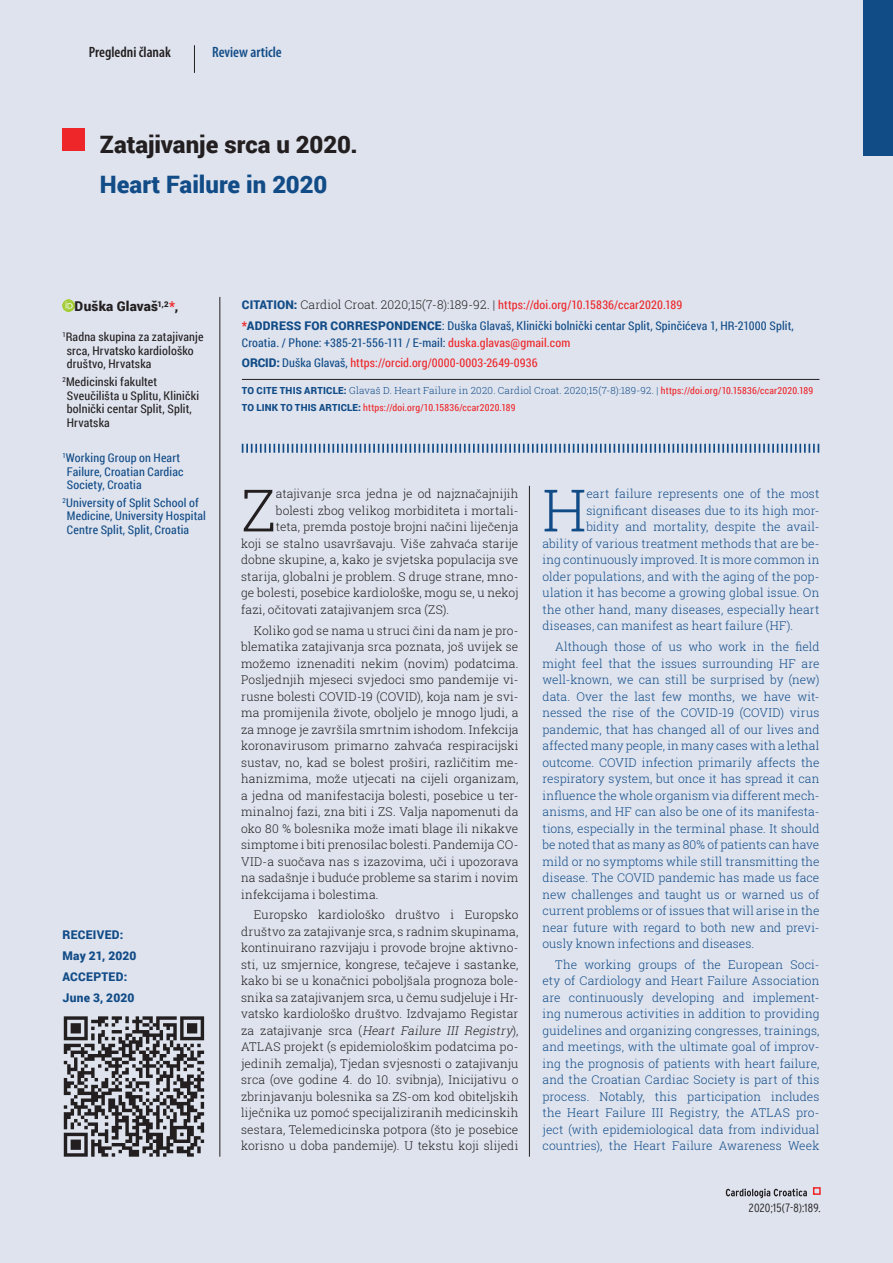
<style>
.page{position:relative;width:893px;height:1263px;background:#dee3ee}
.page>*{position:absolute;margin:0;border:0;box-sizing:border-box;transform-origin:0 0}
.t1{font:300 58.35px "Roboto Slab";color:#231f20}
.t2{font:300 58.35px "Roboto Slab";color:#124c87}
.t3{font:900 24px "Roboto";color:#231f20}
.t4{font:900 24px "Roboto";color:#124c87}
.t5{font:600 condensed 15px "Myriad Pro";color:#231f20}
.t6{font:600 condensed 15px "Myriad Pro";color:#124c87}
.t7{font:900 13.5px "Roboto";letter-spacing:.02em;color:#231f20}
.t8{font:300 12px/16.5px "Roboto Slab";letter-spacing:.01em;color:#231f20;text-align:justify}
.t9{font:300 12px/16.5px "Roboto Slab";letter-spacing:.01em;color:#124c87;text-align:justify}
.t10{font:12px/13.5px "Roboto Condensed";letter-spacing:.015em;color:#124c87}
.t11{font:12px/13.5px "Roboto Condensed";letter-spacing:.015em;color:#231f20}
.t12{font:12px "Roboto Condensed";letter-spacing:.01em;color:#ee2629}
.t13{font:900 12px/20.7px "Roboto";letter-spacing:.02em;color:#124c87}
.t14{font:300 condensed 12px "Interstate";letter-spacing:.015em;color:#231f20}
.t15{font:300 9.75px "Roboto Slab";letter-spacing:.025em;color:#124c87}
.t16{font:9.75px "Roboto Condensed";letter-spacing:.02em;color:#ee2629}
.s1{color:#ee2629}
.s2{font-family:"Roboto";font-weight:900;color:#124c87}
.s3{font-family:"Roboto Slab";font-weight:300;color:#231f20}
.s4{font-family:"Roboto";font-weight:900}
.s5{font-family:"Roboto"}
.s6{color:#124c87}
.s7{font-family:"Roboto Condensed";font-weight:400;color:#ee2629}
.s8{font-style:italic}
</style>
<div class="page">
<div style="left:863px;top:0;width:30px;height:155px;background:#124c87"></div>
<div style="left:62px;top:128px;width:23px;height:22px;background:#ee2629"></div>
<hr style="left:220px;top:297px;width:1px;height:860px;background:#231f20">
<svg style="left:63px;top:299px;width:12px;height:12px"></svg>
<hr style="left:242px;top:379px;width:577px;height:1px;background:#231f20">
<svg style="left:194px;top:45px;width:1px;height:28px"></svg>
<svg style="left:242px;top:444px;width:577px;height:9px"></svg>
<hr style="left:529px;top:486px;width:1px;height:671px;background:#231f20">
<svg style="left:726px;top:1188px;width:81px;height:10px"></svg>
<div style="left:813px;top:1187px;width:8px;height:8px;border:2px solid #ee2629"></div>
<svg style="left:64px;top:1016px;width:140px;height:141px"></svg>
<p class="t5" style="left:89px;top:44px;width:84px">Pregledni članak</p>
<p class="t6" style="left:212px;top:44px;width:71px">Review article</p>
<h2 class="t3" style="left:100px;top:127px;width:259px">ZATAJIVANJE SRCA U 2020.</h2>
<h2 class="t4" style="left:100px;top:167px;width:229px">HEART FAILURE IN 2020</h2>
<p class="t7" style="left:75px;top:297px;width:105px">DUŠKA GLAVAŠ<sup>1,2</sup><span class="s1">*</span>,</p>
<p class="t11" style="left:67px;top:330px;width:138px;text-indent:-4px"><sup>1</sup>Radna skupina za zatajivanje srca, Hrvatsko kardiološko društvo, Hrvatska</p>
<p class="t11" style="left:67px;top:375px;width:134px;text-indent:-4px"><sup>2</sup>Medicinski fakultet<br>Sveučilišta u Splitu, Klinički bolnički centar Split, Split,<br>Hrvatska</p>
<p class="t10" style="left:67px;top:451px;width:118px;text-indent:-4px"><sup>1</sup>Working Group on Heart<br>Failure, Croatian Cardiac<br>Society, Croatia</p>
<p class="t10" style="left:67px;top:495px;width:141px;text-indent:-4px"><sup>2</sup>University of Split School of<br>Medicine, University Hospital<br>Centre Split, Split, Croatia</p>
<p class="t13" style="left:63px;top:924px;width:75px">RECEIVED:<br>MAY 21, 2020<br>ACCEPTED:<br>JUNE 3, 2020</p>
<p class="t12" style="left:242px;top:297px;width:442px"><span class="s2">CITATION:</span> <span class="s3">Cardiol Croat. 2020;15(7-8):189-92. |</span> https://doi.org/10.15836/ccar2020.189</p>
<p class="t13" style="left:242px;top:315px;width:71px"><span class="s1">*</span>ADDRESS FOR</p>
<p class="t13" style="left:331px;top:315px;width:17px">CORR</p>
<p class="t10" style="left:242px;top:317px;width:553px;line-height:16.5px;text-indent:121px"><span class="s4">ESPONDENCE</span><span class="s5">:</span> Duška Glavaš, Klinički bolnički centar Split, Spinčićeva 1, HR-21000 Split,<br>Croatia. / Phone: +385-21-556-111 / E-mail: <span class="s1">duska.glavas@gmail.com</span></p>
<p class="t12" style="left:242px;top:355px;width:297px"><span class="s2">ORCID:</span> <span class="s6">Duška Glavaš,</span> https://orcid.org/0000-0003-2649-0936</p>
<p class="t15" style="left:242px;top:384px;width:573px"><span class="s4">TO CITE THIS ARTICLE:</span> Glavaš D. Heart Failure in 2020. Cardiol Croat. 2020;15(7-8):189-92. | <span class="s7">https://doi.org/10.15836/ccar2020.189</span></p>
<p class="t16" style="left:242px;top:400px;width:275px"><span class="s2">TO LINK TO THIS ARTICLE:</span> https://doi.org/10.15836/ccar2020.189</p>
<h1 class="t1" style="left:241px;top:470px;width:36px">Z</h1>
<p class="t8" style="left:276px;top:485px;width:244px">atajivanje srca jedna je od najznačajnijih</p>
<p class="t8" style="left:276px;top:502px;width:244px">bolesti zbog velikog morbiditeta i mortali-</p>
<p class="t8" style="left:276px;top:518px;width:244px">teta, premda postoje brojni načini liječenja</p>
<p class="t8" style="left:241px;top:535px;width:279px">koji se stalno usavršavaju. Više zahvaća starije</p>
<p class="t8" style="left:241px;top:551px;width:279px">dobne skupine, a, kako je svjetska populacija sve</p>
<p class="t8" style="left:241px;top:568px;width:279px">starija, globalni je problem. S druge strane, mno-</p>
<p class="t8" style="left:241px;top:584px;width:279px">ge bolesti, posebice kardiološke, mogu se, u nekoj</p>
<p class="t8" style="left:241px;top:601px;width:209px">fazi, očitovati zatajivanjem srca (ZS).</p>
<p class="t8" style="left:241px;top:622px;width:279px;text-indent:13px">Koliko god se nama u struci čini da nam je pro&shy;blematika zatajivanja srca poznata, još uvijek se možemo iznenaditi nekim (novim) podatcima.<br>Posljednjih mjeseci svjedoci smo pandemije vi&shy;rusne bolesti COVID-19 (COVID), koja nam je svi&shy;ma promijenila živote, oboljelo je mnogo ljudi, a za mnoge je završila smrtnim ishodom. Infekcija koronavirusom primarno zahvaća respiracijski sustav, no, kad se bolest proširi, različitim me&shy;hanizmima, može utjecati na cijeli organizam, a jedna od manifestacija bolesti, posebice u ter&shy;minalnoj fazi, zna biti i ZS. Valja napomenuti da oko 80 % bolesnika može imati blage ili nikakve simptome i biti prenosilac bolesti. Pandemija CO-VID-a suočava nas s izazovima, uči i upozorava na sadašnje i buduće probleme sa starim i novim infekcijama i bolestima.</p>
<p class="t8" style="left:241px;top:906px;width:279px;text-indent:13px">Europsko kardiološko društvo i Europsko društvo za zatajivanje srca, s radnim skupinama, kontinuirano razvijaju i provode brojne aktivno&shy;sti, uz smjernice, kongrese, tečajeve i sastanke, kako bi se u konačnici poboljšala prognoza bole&shy;snika sa zatajivanjem srca, u čemu sudjeluje i Hr&shy;vatsko kardiološko društvo. Izdvajamo Registar z a z a t aj i v a nj e s r c a ( <span class="s8">Heart Failure III Registry</span>) , ATLAS projekt (s epidemiološkim podatcima po&shy;jedinih zemalja), Tjedan svjesnosti o zatajivanju srca (ove godine 4. do 10. svibnja), Inicijativu o zbrinjavanju bolesnika sa ZS-om kod obiteljskih liječnika uz pomoć specijaliziranih medicinskih sestara, Telemedicinska potpora (što je posebice korisno u doba pandemije). U tekstu koji slijedi</p>
<h1 class="t2" style="left:542px;top:470px;width:45px">H</h1>
<p class="t9" style="left:586px;top:485px;width:235px">eart failure represents one of the most</p>
<p class="t9" style="left:586px;top:502px;width:235px">significant diseases due to its high mor-</p>
<p class="t9" style="left:586px;top:518px;width:235px">bidity and mortality, despite the avail-</p>
<p class="t9" style="left:543px;top:535px;width:278px">ability of various treatment methods that are be-</p>
<p class="t9" style="left:543px;top:551px;width:278px">ing continuously improved. It is more common in</p>
<p class="t9" style="left:543px;top:568px;width:278px">older populations, and with the aging of the pop-</p>
<p class="t9" style="left:543px;top:584px;width:278px">ulation it has become a growing global issue. On</p>
<p class="t9" style="left:543px;top:601px;width:278px">the other hand, many diseases, especially heart</p>
<p class="t9" style="left:543px;top:617px;width:252px">diseases, can manifest as heart failure (HF).</p>
<p class="t9" style="left:543px;top:638px;width:278px;text-indent:13px">Although those of us who work in the field might feel that the issues surrounding HF are well-known, we can still be surprised by (new) data. Over the last few months, we have wit&shy;nessed the rise of the COVID-19 (COVID) virus pandemic, that has changed all of our lives and affected many people, in many cases with a lethal outcome. COVID infection primarily affects the respiratory system, but once it has spread it can influence the whole organism via different mech&shy;anisms, and HF can also be one of its manifesta&shy;tions, especially in the terminal phase. It should be noted that as many as 80% of patients can have mild or no symptoms while still transmitting the disease. The COVID pandemic has made us face new challenges and taught us or warned us of current problems or of issues that will arise in the near future with regard to both new and previ&shy;ously known infections and diseases.</p>
<p class="t9" style="left:543px;top:956px;width:278px;text-indent:13px">The working groups of the European Soci&shy;ety of Cardiology and Heart Failure Association are continuously developing and implement&shy;ing numerous activities in addition to providing guidelines and organizing congresses, trainings, and meetings, with the ultimate goal of improv&shy;ing the prognosis of patients with heart failure, and the Croatian Cardiac Society is part of this process. Notably, this participation includes the Heart Failure III Registry, the ATLAS pro&shy;ject (with epidemiological data from individual countries), the Heart Failure Awareness Week</p>
<p class="t14" style="left:749px;top:1201px;width:73px">2020;15(7-8):189.</p>
</div>
